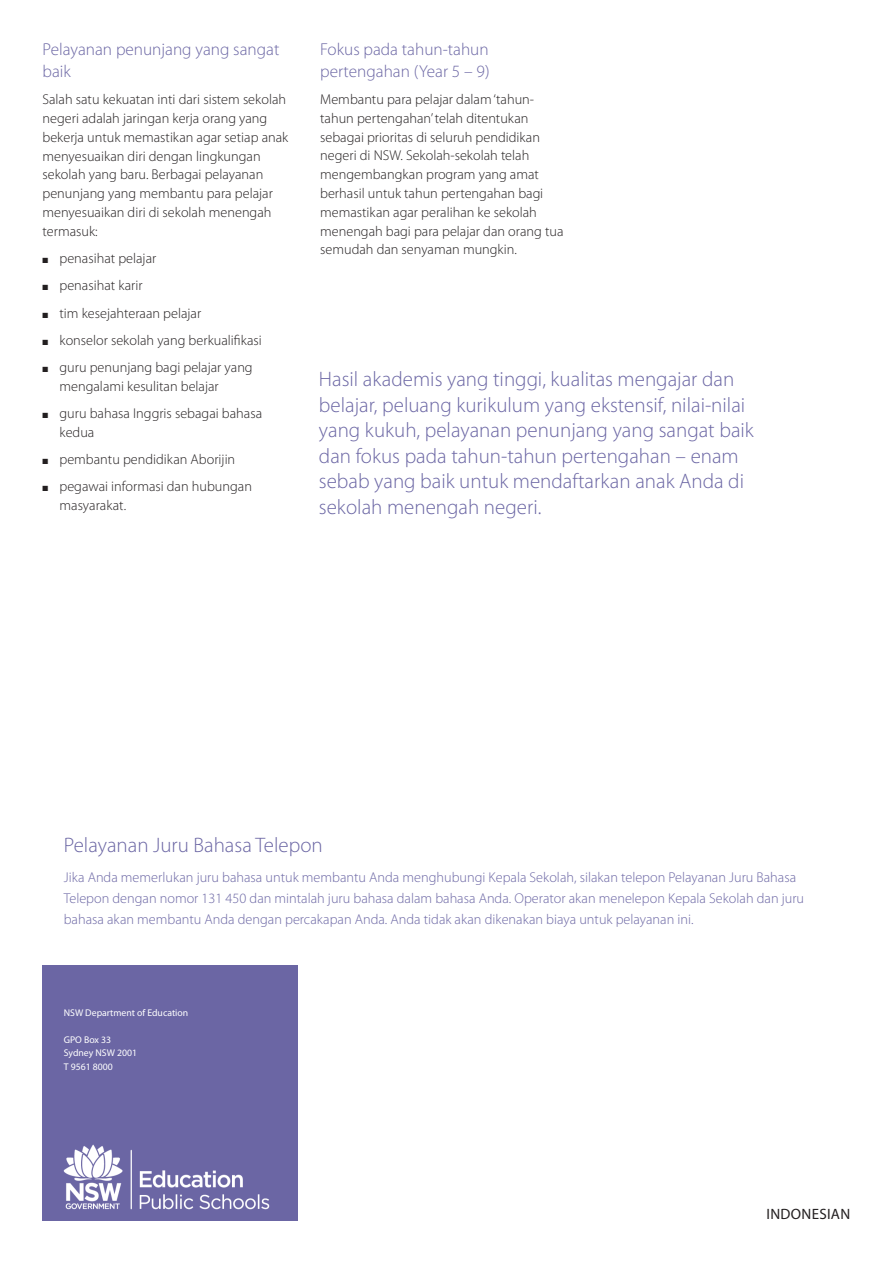
<style>
.page{position:relative;width:893px;height:1263px;background:#fff}
.page>*{position:absolute;margin:0;border:0;box-sizing:border-box;transform-origin:0 0}
.A4_stand_first{font:300 21px/25.5px "Myriad Pro";color:#6b66a4}
.A4_find_out_more{font:300 21px "Myriad Pro";color:#6b66a4}
.A4_body_head{font:300 17.25px/21.8px "Myriad Pro";color:#6b66a4}
.A4_info_sheet_no{font:15px "Myriad Pro";color:#231f20}
.A4_body_copy{font:300 14.25px/18.8px "Myriad Pro";color:#231f20}
.A4_further_info{font:300 14.25px/21px "Myriad Pro";color:#6b66a4}
.A4_body_bullets{font:300 14.25px/18.8px "Myriad Pro";color:#231f20}
.A4_address_details{font:9.75px/13.5px "Myriad Pro";color:#fff}
.t1{font:7.5px "Zapf Dingbats ITC";color:#231f20}
</style>
<div class="page">
<div style="left:43px;top:965px;width:255px;height:255px;background:#6b66a4"></div>
<img style="left:63px;top:1145px;width:207px;height:65px">
<p class="A4_body_head" style="left:43px;top:39px;width:238px">Pelayanan penunjang yang sangat baik</p>
<p class="A4_body_copy" style="left:43px;top:90px;width:247px">Salah satu kekuatan inti dari sistem sekolah negeri adalah jaringan kerja orang yang bekerja untuk memastikan agar setiap anak menyesuaikan diri dengan lingkungan sekolah yang baru. Berbagai pelayanan penunjang yang membantu para pelajar menyesuaikan diri di sekolah menengah termasuk:</p>
<p class="A4_body_bullets" style="left:60px;top:249px;width:98px">penasihat pelajar</p>
<p class="A4_body_bullets" style="left:60px;top:276px;width:85px">penasihat karir</p>
<p class="A4_body_bullets" style="left:60px;top:303px;width:143px">tim kesejahteraan pelajar</p>
<p class="A4_body_bullets" style="left:60px;top:331px;width:204px">konselor sekolah yang berkualifikasi</p>
<p class="A4_body_bullets" style="left:60px;top:358px;width:195px">guru penunjang bagi pelajar yang mengalami kesulitan belajar</p>
<p class="A4_body_bullets" style="left:60px;top:404px;width:204px">guru bahasa Inggris sebagai bahasa kedua</p>
<p class="A4_body_bullets" style="left:60px;top:450px;width:177px">pembantu pendidikan Aborijin</p>
<p class="A4_body_bullets" style="left:60px;top:477px;width:194px">pegawai informasi dan hubungan masyarakat.</p>
<p class="t1" style="left:43px;top:257px;width:7px">■</p>
<p class="t1" style="left:43px;top:284px;width:7px">■</p>
<p class="t1" style="left:43px;top:311px;width:7px">■</p>
<p class="t1" style="left:43px;top:339px;width:7px">■</p>
<p class="t1" style="left:43px;top:366px;width:7px">■</p>
<p class="t1" style="left:43px;top:412px;width:7px">■</p>
<p class="t1" style="left:43px;top:458px;width:7px">■</p>
<p class="t1" style="left:43px;top:485px;width:7px">■</p>
<p class="A4_body_head" style="left:320px;top:38px;width:171px">Fokus pada tahun-tahun pertengahan (Year 5 – 9)</p>
<p class="A4_body_copy" style="left:320px;top:90px;width:245px">Membantu para pelajar dalam ‘tahun&shy;tahun pertengahan’ telah ditentukan sebagai prioritas di seluruh pendidikan negeri di NSW. Sekolah-sekolah telah mengembangkan program yang amat berhasil untuk tahun pertengahan bagi memastikan agar peralihan ke sekolah menengah bagi para pelajar dan orang tua semudah dan senyaman mungkin.</p>
<p class="A4_stand_first" style="left:319px;top:366px;width:436px">Hasil akademis yang tinggi, kualitas mengajar dan belajar, peluang kurikulum yang ekstensif, nilai-nilai yang kukuh, pelayanan penunjang yang sangat baik dan fokus pada tahun-tahun pertengahan – enam sebab yang baik untuk mendaftarkan anak Anda di sekolah menengah negeri.</p>
<p class="A4_find_out_more" style="left:64px;top:832px;width:261px">Pelayanan Juru Bahasa Telepon</p>
<p class="A4_further_info" style="left:64px;top:866px;width:742px">Jika Anda memerlukan juru bahasa untuk membantu Anda menghubungi Kepala Sekolah, silakan telepon Pelayanan Juru Bahasa<br>Telepon dengan nomor 131 450 dan mintalah juru bahasa dalam bahasa Anda. Operator akan menelepon Kepala Sekolah dan juru bahasa akan membantu Anda dengan percakapan Anda. Anda tidak akan dikenakan biaya untuk pelayanan ini.</p>
<p class="A4_address_details" style="left:64px;top:1005px;width:126px">nsW department of education</p>
<p class="A4_address_details" style="left:64px;top:1032px;width:75px">gpo box 33 sydney nsW 2001 t 9561 8000</p>
<p class="A4_info_sheet_no" style="left:766px;top:1205px;width:10px">INDONESIAN</p>
</div>
